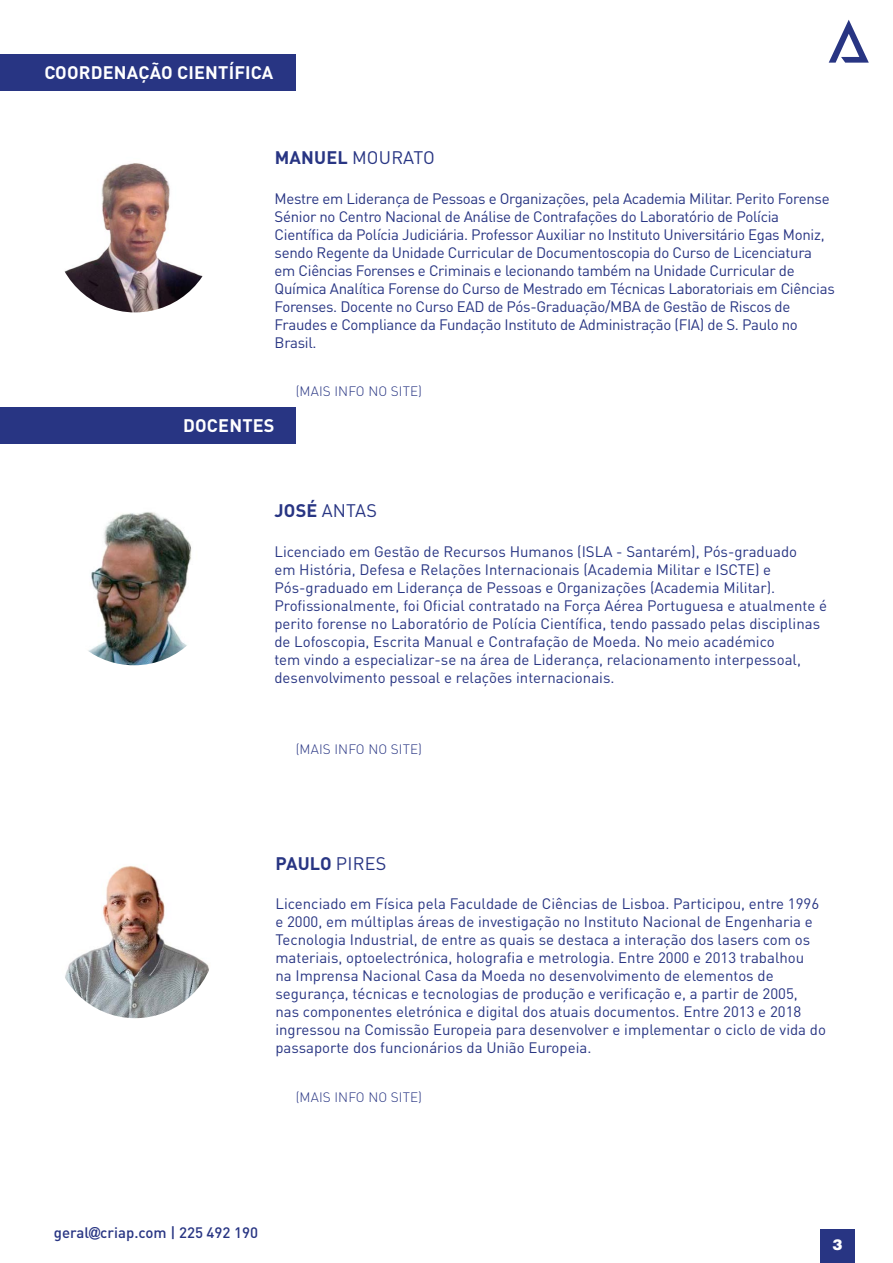
<style>
.page{position:relative;width:893px;height:1263px;background:#fff}
.page>*{position:absolute;margin:0;border:0;box-sizing:border-box;transform-origin:0 0}
.t1{font:700 18px "DIN Pro";letter-spacing:.01em;color:#fff}
.t2{font:18px "DIN Pro";letter-spacing:.01em;color:#283583}
.t3{font:700 18px "DIN Pro";letter-spacing:-.005em;color:#283583}
.t4{font:15px/18px "DIN Pro";color:#283583}
.t5{font:15px/18px "DIN Pro";letter-spacing:-.02em;color:#283583}
.t6{font:500 15px "DIN Pro";color:#283583}
.t7{font:900 15px "Helvetica LT Std";color:#fff}
.t8{font:300 13.5px "DIN Pro";letter-spacing:.01em;color:#283583}
.s1{font-weight:700}
.s2{font-weight:400}
.s3{font-family:"Arial";font-weight:900}
</style>
<div class="page">
<div style="left:820px;top:1229px;width:35px;height:34px;background:#283583"></div>
<div style="left:0;top:407px;width:296px;height:36px;background:#283583"></div>
<svg style="left:829px;top:20px;width:40px;height:43px"></svg>
<img style="left:88px;top:512px;width:104px;height:153px">
<img style="left:54px;top:150px;width:162px;height:162px;border-radius:81px">
<div style="left:0;top:54px;width:296px;height:37px;background:#283583"></div>
<img style="left:54px;top:856px;width:162px;height:162px;border-radius:81px">
<p class="t1" style="left:45px;top:60px;width:230px">COORDENAÇÃO CIENTÍFICA</p>
<p class="t2" style="left:275px;top:145px;width:162px"><span class="s1">MANUEL</span> MOURATO</p>
<p class="t5" style="left:275px;top:189px;width:562px">Mestre em Liderança de Pessoas e Organizações, pela Academia Militar. Perito Forense Sénior no Centro Nacional de Análise de Contrafações do Laboratório de Polícia Científica da Polícia Judiciária. Professor Auxiliar no Instituto Universitário Egas Moniz, sendo Regente da Unidade Curricular de Documentoscopia do Curso de Licenciatura em Ciências Forenses e Criminais e lecionando também na Unidade Curricular de Química Analítica Forense do Curso de Mestrado em Técnicas Laboratoriais em Ciências Forenses. Docente no Curso EAD de Pós-Graduação/MBA de Gestão de Riscos de Fraudes e Compliance da Fundação Instituto de Administração (FIA) de S. Paulo no Brasil.</p>
<p class="t1" style="left:183px;top:413px;width:93px">DOCENTES</p>
<p class="t8" style="left:296px;top:382px;width:128px">(MAIS INFO NO SITE)</p>
<p class="t2" style="left:275px;top:498px;width:104px"><span class="s1">JOSÉ</span> ANTAS</p>
<p class="t4" style="left:274px;top:542px;width:554px">Licenciado em Gestão de Recursos Humanos (ISLA - Santarém), Pós-graduado<br>em História, Defesa e Relações Internacionais (Academia Militar e ISCTE) e Pós-graduado em Liderança de Pessoas e Organizações (Academia Militar).<br>Profissionalmente, foi Oficial contratado na Força Aérea Portuguesa e atualmente é perito forense no Laboratório de Polícia Científica, tendo passado pelas disciplinas de Lofoscopia, Escrita Manual e Contrafação de Moeda. No meio académico<br>tem vindo a especializar-se na área de Liderança, relacionamento interpessoal, desenvolvimento pessoal e relações internacionais.</p>
<p class="t8" style="left:296px;top:740px;width:128px">(MAIS INFO NO SITE)</p>
<p class="t3" style="left:275px;top:851px;width:112px">PAULO <span class="s2">PIRES</span></p>
<p class="t4" style="left:275px;top:894px;width:552px">Licenciado em Física pela Faculdade de Ciências de Lisboa. Participou, entre 1996 e 2000, em múltiplas áreas de investigação no Instituto Nacional de Engenharia e Tecnologia Industrial, de entre as quais se destaca a interação dos lasers com os materiais, optoelectrónica, holografia e metrologia. Entre 2000 e 2013 trabalhou<br>na Imprensa Nacional Casa da Moeda no desenvolvimento de elementos de segurança, técnicas e tecnologias de produção e verificação e, a partir de 2005,<br>nas componentes eletrónica e digital dos atuais documentos. Entre 2013 e 2018 ingressou na Comissão Europeia para desenvolver e implementar o ciclo de vida do passaporte dos funcionários da União Europeia.</p>
<p class="t8" style="left:296px;top:1087px;width:128px">(MAIS INFO NO SITE)</p>
<p class="t6" style="left:54px;top:1222px;width:206px">geral<span class="s3">@</span>criap.com | 225 492 190</p>
<p class="t7" style="left:832px;top:1235px;width:12px">3</p>
</div>
